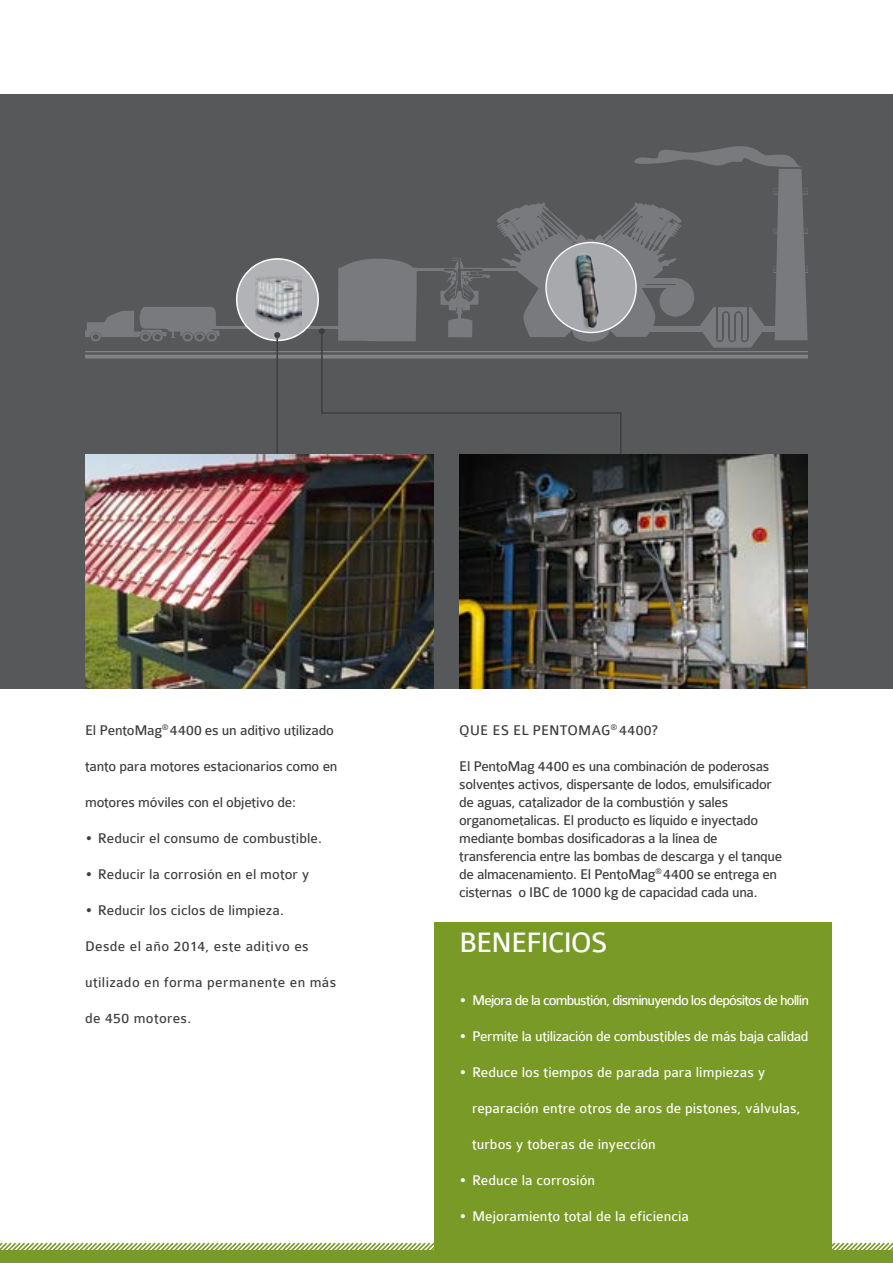
<style>
.page{position:relative;width:893px;height:1263px;background:#fff}
.page>*{position:absolute;margin:0;border:0;box-sizing:border-box;transform-origin:0 0}
.t1{font:30px "Colaborate";color:#fff}
.t2{font:15px/18px "Colaborate";letter-spacing:-.025em;color:#3e3e3f}
.t3{font:15px "Colaborate";color:#fff}
.t4{font:15px "Colaborate";color:#3e3e3f}
.t5{font:15px "Colaborate";letter-spacing:-.055em;color:#fff}
.t6{font:15px "Colaborate";letter-spacing:-.03em;color:#fff}
.t7{font:15px "Colaborate";letter-spacing:.025em;color:#3e3e3f}
.t8{font:15px "Colaborate";letter-spacing:-.005em;color:#3e3e3f}
.t9{font:15px "Colaborate";letter-spacing:.02em;color:#3e3e3f}
.t10{font:15px "Colaborate";letter-spacing:.005em;color:#3e3e3f}
</style>
<div class="page">
<div style="left:0;top:94px;width:893px;height:594px;background:#57585a"></div>
<div style="left:0;top:1250px;width:893px;height:13px;background:#799a27"></div>
<svg style="left:0;top:1241px;width:893px;height:9px"></svg>
<svg style="left:85px;top:307px;width:135px;height:34px"></svg>
<hr style="left:211px;top:326px;width:129px;height:3px;background:#787a7d">
<div style="left:434px;top:922px;width:397px;height:341px;background:#799a27"></div>
<hr style="left:85px;top:351px;width:723px;height:1px;background:#808285">
<hr style="left:85px;top:355px;width:723px;height:3px;background:#808285">
<div style="left:237px;top:259px;width:81px;height:81px;background:#b2b3b7;border-radius:50%"></div>
<img style="left:255px;top:277px;width:46px;height:48px">
<div style="left:236px;top:258px;width:83px;height:83px;border:1px solid #fff;border-radius:50%"></div>
<hr style="left:276px;top:335px;width:2px;height:119px;background:#3e3e3f">
<svg style="left:274px;top:332px;width:6px;height:6px"></svg>
<svg style="left:319px;top:146px;width:489px;height:308px"></svg>
<img style="left:459px;top:454px;width:349px;height:234px">
<img style="left:85px;top:454px;width:349px;height:234px">
<p class="t2" style="left:85px;top:721px;width:250px">El PentoMag<sup>®</sup> 4400 es un aditivo utilizado</p>
<p class="t2" style="left:85px;top:757px;width:254px">tanto para motores estacionarios como en</p>
<p class="t2" style="left:85px;top:793px;width:212px">motores móviles con el objetivo de:</p>
<p class="t8" style="left:85px;top:830px;width:238px">• Reducir el consumo de combustible.</p>
<p class="t4" style="left:85px;top:866px;width:226px">• Reducir la corrosión en el motor y</p>
<p class="t4" style="left:85px;top:902px;width:200px">• Reducir los ciclos de limpieza.</p>
<p class="t7" style="left:85px;top:938px;width:225px">Desde el año 2014, este aditivo es</p>
<p class="t9" style="left:85px;top:974px;width:253px">utilizado en forma permanente en más</p>
<p class="t7" style="left:85px;top:1010px;width:108px">de 450 motores.</p>
<p class="t10" style="left:459px;top:722px;width:200px">Que es el Pen toMag<sup>®</sup> 4400?</p>
<p class="t2" style="left:459px;top:757px;width:324px">El PentoMag 4400 es una combinación de poderosas solventes activos, dispersante de lodos, emulsificador de aguas, catalizador de la combustión y sales organometalicas. El producto es líquido e inyectado mediante bombas dosificadoras a la línea de transferencia entre las bombas de descarga y el tanque de almacenamiento. El PentoMag<sup>®</sup> 4400 se entrega en cisternas o IBC de 1000 kg de capacidad cada una.</p>
<h1 class="t1" style="left:459px;top:927px;width:22px">Bene</h1>
<h1 class="t1" style="left:526px;top:927px;width:79px">ficios</h1>
<p class="t5" style="left:459px;top:992px;width:351px">• Mejora de la combustión, disminuyendo los depósitos de hollín</p>
<p class="t6" style="left:459px;top:1028px;width:351px">• Permite la utilización de combustibles de más baja calidad</p>
<p class="t3" style="left:459px;top:1064px;width:308px">• Reduce los tiempos de parada para limpiezas y</p>
<p class="t3" style="left:472px;top:1100px;width:330px">reparación entre otros de aros de pistones, válvulas,</p>
<p class="t3" style="left:472px;top:1136px;width:185px">turbos y toberas de inyección</p>
<p class="t3" style="left:459px;top:1172px;width:137px">• Reduce la corrosión</p>
<p class="t3" style="left:459px;top:1208px;width:231px">• Mejoramiento total de la eficiencia</p>
</div>
